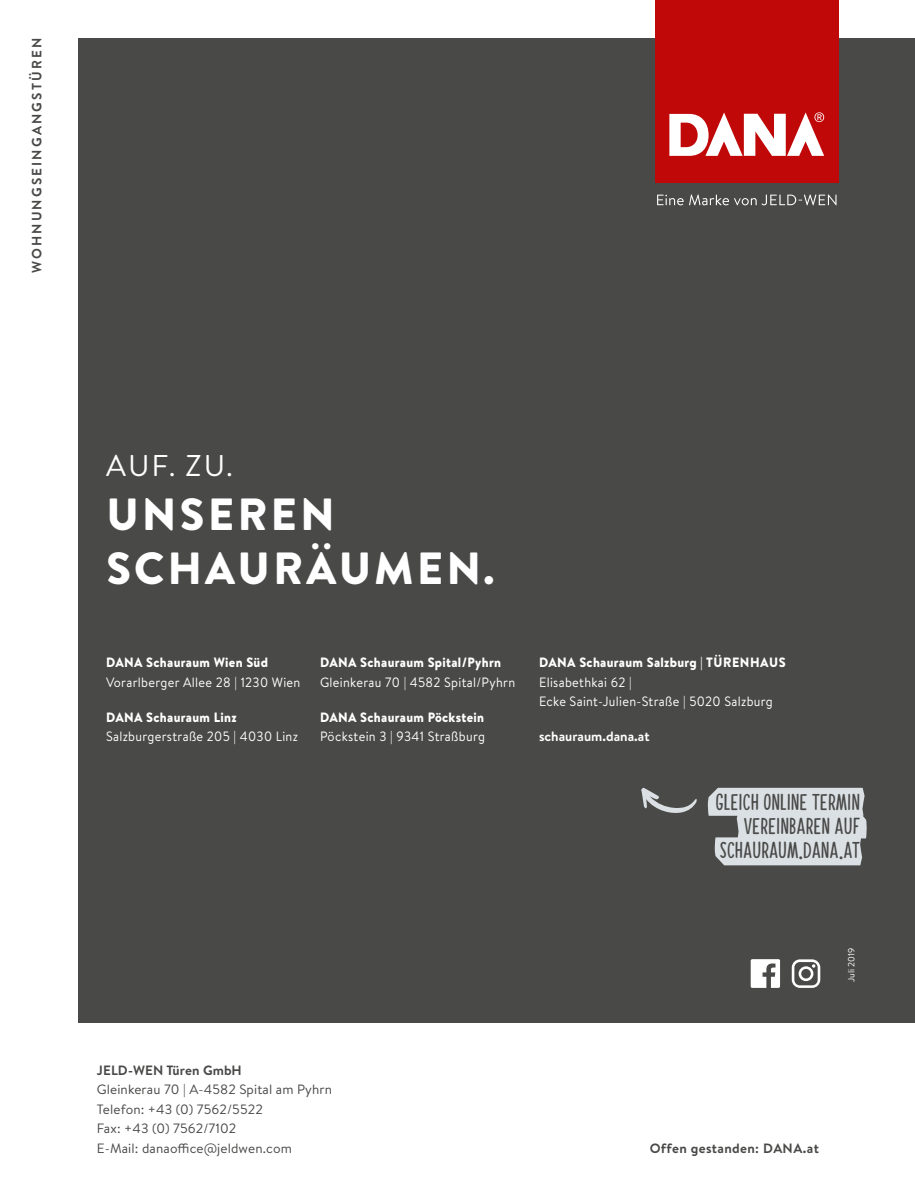
<style>
.page{position:relative;width:915px;height:1191px;background:#fff}
.page>*{position:absolute;margin:0;border:0;box-sizing:border-box;transform-origin:0 0}
.t1{font:900 45px/54px "Brandon Grotesque";letter-spacing:.07em;color:#fff}
.t2{font:30px "Brandon Grotesque";color:#fff}
.t3{font:25.35px/24px "Inkston Sans";color:#494948;text-align:right}
.t4{font:13.5px/19.5px "Brandon Text";letter-spacing:.025em;color:#fff;scale:.94 1}
.t5{font:900 13.5px "Brandon Text";letter-spacing:.025em;color:#fff;scale:.94 1}
.t6{font:13.5px/19.5px "Brandon Text";letter-spacing:.01em;color:#494948}
.t7{font:700 13.5px "Brandon Text";letter-spacing:.025em;color:#494948}
.t8{font:700 13.5px "Brandon Text";letter-spacing:.16em;color:#494948}
.t9{font:700 13.5px "Brandon Text";color:#fff}
.t10{font:9px "Brandon Text";letter-spacing:.01em;color:#fff}
</style>
<div class="page">
<div style="left:78px;top:38px;width:836px;height:984px;background:#494948"></div>
<svg style="left:641px;top:787px;width:55px;height:26px"></svg>
<svg style="left:707px;top:788px;width:159px;height:77px;background:#cbd0d3"></svg>
<svg style="left:750px;top:959px;width:29px;height:29px"></svg>
<svg style="left:791px;top:959px;width:29px;height:29px"></svg>
<div style="left:655px;top:0;width:183px;height:183px;background:#c00808"></div>
<svg style="left:669px;top:112px;width:154px;height:44px"></svg>
<svg style="left:657px;top:194px;width:179px;height:11px"></svg>
<p class="t8" style="left:27px;top:273px;width:237px;rotate:-90deg">WOHNUNGSEINGANGSTÜREN</p>
<h2 class="t2" style="left:106px;top:445px;width:128px">AUF. ZU.</h2>
<h1 class="t1" style="left:106px;top:488px;width:389px">UNSEREN<br>SCHAURÄUMEN.</h1>
<p class="t5" style="left:106px;top:653px;width:174px">DANA Schauraum Wien Süd</p>
<p class="t4" style="left:106px;top:672px;width:208px">Vorarlberger Allee 28 | 1230 Wien</p>
<p class="t5" style="left:106px;top:707px;width:140px">DANA Schauraum Linz</p>
<p class="t4" style="left:106px;top:726px;width:206px">Salzburgerstraße 205 | 4030 Linz</p>
<p class="t5" style="left:320px;top:653px;width:194px">DANA Schauraum Spital/Pyhrn</p>
<p class="t4" style="left:320px;top:672px;width:209px">Gleinkerau 70 | 4582 Spital/Pyhrn</p>
<p class="t5" style="left:320px;top:707px;width:176px">DANA Schauraum Pöckstein</p>
<p class="t4" style="left:320px;top:726px;width:177px">Pöckstein 3 | 9341 Straßburg</p>
<p class="t5" style="left:539px;top:653px;width:264px">DANA Schauraum Salzburg | TÜRENHAUS</p>
<p class="t4" style="left:539px;top:672px;width:250px">Elisabethkai 62 |<br>Ecke Saint-Julien-Straße | 5020 Salzburg</p>
<p class="t9" style="left:539px;top:727px;width:112px">schauraum.dana.at</p>
<h3 class="t3" style="left:715px;top:788px;width:146px">GLEICH ONLINE TERMIN<br>VEREINBAREN AUF<br>SCHAURAUM.DANA.AT</h3>
<p class="t7" style="left:97px;top:1060px;width:146px">JELD-WEN Türen GmbH</p>
<p class="t6" style="left:97px;top:1079px;width:237px">Gleinkerau 70 | A-4582 Spital am Pyhrn<br>Telefon: +43 (0) 7562/5522<br>Fax: +43 (0) 7562/7102<br>E-Mail: danaoffice@jeldwen.com</p>
<p class="t10" style="left:844px;top:982px;width:36px;rotate:-90deg">Juli 2019</p>
<p class="t7" style="left:649px;top:1138px;width:171px">Offen gestanden: DANA.at</p>
</div>
